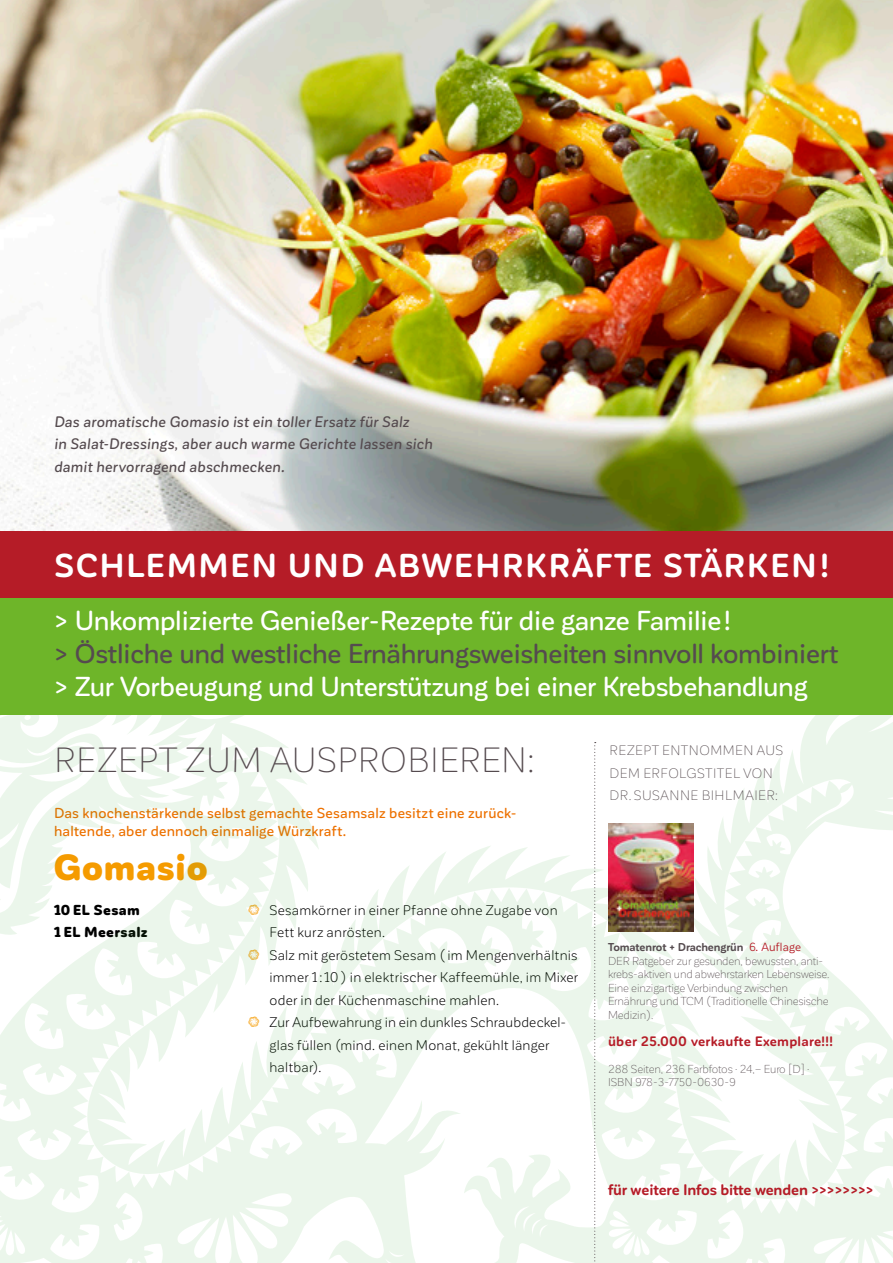
<style>
.page{position:relative;width:893px;height:1263px;background:#fff}
.page>*{position:absolute;margin:0;border:0;box-sizing:border-box;transform-origin:0 0}
.t1{font:900 36px "Corporative Sans Rd";letter-spacing:.01em;color:#f59b00}
.t2{font:300 34.5px "Corporative Sans Rd";letter-spacing:.015em;color:#554b4f}
.t3{font:700 32.7px "Corporative Sans Rd";letter-spacing:.04em;color:#fff}
.t4{font:500 27px "Corporative Sans Rd";letter-spacing:-.01em;color:#fff}
.t5{font:500 27px "Corporative Sans Rd";letter-spacing:-.01em;color:#554b4f}
.t6{font:italic 500 15px/22.5px "Corporative Sans Rd";letter-spacing:.025em;color:#554b4f}
.t7{font:700 15px "Corporative Sans Rd";letter-spacing:-.015em;color:#b51c27}
.t8{font:500 14.25px/17.1px "Corporative Sans Rd";letter-spacing:.02em;color:#ed7100}
.t9{font:900 14.25px/22.5px "Corporative Sans Rd";letter-spacing:.02em;color:#000}
.t10{font:13.8px "Corporative Sans Rd";letter-spacing:.02em;color:#000}
.t11{font:300 13.5px/22.5px "Corporative Sans Rd";letter-spacing:.04em;color:#554b4f}
.t12{font:700 13.5px "Corporative Sans Rd";letter-spacing:.02em;color:#b51c27}
.t13{font:300 11.4px/13.5px "Corporative Sans Rd";letter-spacing:-.015em;color:#554b4f}
.t14{font:700 11.25px "Corporative Sans Rd";letter-spacing:-.01em;color:#554b4f}
.t15{font:300 11.25px "Corporative Sans Rd";letter-spacing:-.01em;color:#554b4f}
.s1{font-weight:400;font-size:11.7px;color:#b51c27}
</style>
<div class="page">
<svg style="left:0;top:714px;width:893px;height:549px"></svg>
<img style="left:0;top:0;width:893px;height:531px">
<svg style="left:594px;top:742px;width:2px;height:521px"></svg>
<img style="left:608px;top:824px;width:85px;height:107px">
<div style="left:0;top:595px;width:893px;height:119px;background:#6eb529"></div>
<div style="left:0;top:531px;width:893px;height:67px;background:#b51c27"></div>
<p class="t6" style="left:54px;top:410px;width:380px">Das aromatische Gomasio ist ein toller Ersatz für Salz<br>in Salat-Dressings, aber auch warme Gerichte lassen sich damit hervorragend abschmecken.</p>
<h3 class="t3" style="left:54px;top:547px;width:776px">SCHLEMMEN UND ABWEHRKRÄFTE STÄRKEN!</h3>
<h3 class="t4" style="left:54px;top:606px;width:678px">&gt; Unkomplizierte Genießer-Rezepte für die ganze Familie!</h3>
<h3 class="t5" style="left:54px;top:639px;width:786px">&gt; Östliche und westliche Ernährungsweisheiten sinnvoll kombiniert</h3>
<h3 class="t4" style="left:54px;top:672px;width:755px">&gt; Zur Vorbeugung und Unterstützung bei einer Krebsbehandlung</h3>
<h2 class="t2" style="left:54px;top:742px;width:482px">REZEPT ZUM AUSPROBIEREN:</h2>
<p class="t8" style="left:54px;top:805px;width:464px">Das knochenstärkende selbst gemachte Sesamsalz besitzt eine zurück&shy;haltende, aber dennoch einmalige Würzkraft.</p>
<h1 class="t1" style="left:54px;top:846px;width:155px">Gomasio</h1>
<p class="t9" style="left:54px;top:899px;width:95px">10 EL Sesam<br>1 EL Meersalz</p>
<p class="t10" style="left:250px;top:902px;width:309px"><sup>O</sup> Sesamkörner in einer Pfanne ohne Zugabe von</p>
<p class="t10" style="left:269px;top:925px;width:117px">Fett kurz anrösten.</p>
<p class="t10" style="left:250px;top:947px;width:329px"><sup>O</sup> Salz mit geröstetem Sesam ( im Mengenverhältnis</p>
<p class="t10" style="left:269px;top:970px;width:310px">immer 1:10) in elektrischer Kaffeemühle, im Mixer</p>
<p class="t10" style="left:269px;top:992px;width:231px">oder in der Küchenmaschine mahlen.</p>
<p class="t10" style="left:250px;top:1015px;width:317px"><sup>O</sup> Zur Aufbewahrung in ein dunkles Schraubdeckel-</p>
<p class="t10" style="left:269px;top:1037px;width:282px">glas füllen (mind. einen Monat, gekühlt länger</p>
<p class="t10" style="left:269px;top:1060px;width:53px">haltbar).</p>
<p class="t11" style="left:610px;top:739px;width:175px">REZEPT ENTNOMMEN AUS<br>DEM ERFOLGSTITEL VON<br>DR. SUSANNE BIHLMAIER:</p>
<p class="t14" style="left:608px;top:941px;width:195px">Tomatenrot + Drachengrün <span class="s1">6. Auflage</span></p>
<p class="t13" style="left:608px;top:954px;width:223px">DER Ratgeber zur gesunden, bewussten, anti&shy;krebs-aktiven und abwehrstarken Lebensweise.<br>Eine einzigartige Verbindung zwischen Ernährung und TCM (Traditionelle Chinesische Medizin).</p>
<p class="t12" style="left:608px;top:1033px;width:226px">über 25.000 verkaufte Exemplare!!!</p>
<p class="t13" style="left:608px;top:1062px;width:203px">288 Seiten, 236 Farbfotos · 24,– Euro [D] ·</p>
<p class="t15" style="left:608px;top:1076px;width:129px">ISBN 978-3-7750-0630-9</p>
<p class="t7" style="left:608px;top:1182px;width:267px">für weitere Infos bitte wenden &gt;&gt;&gt;&gt;&gt;&gt;&gt;&gt;</p>
</div>
